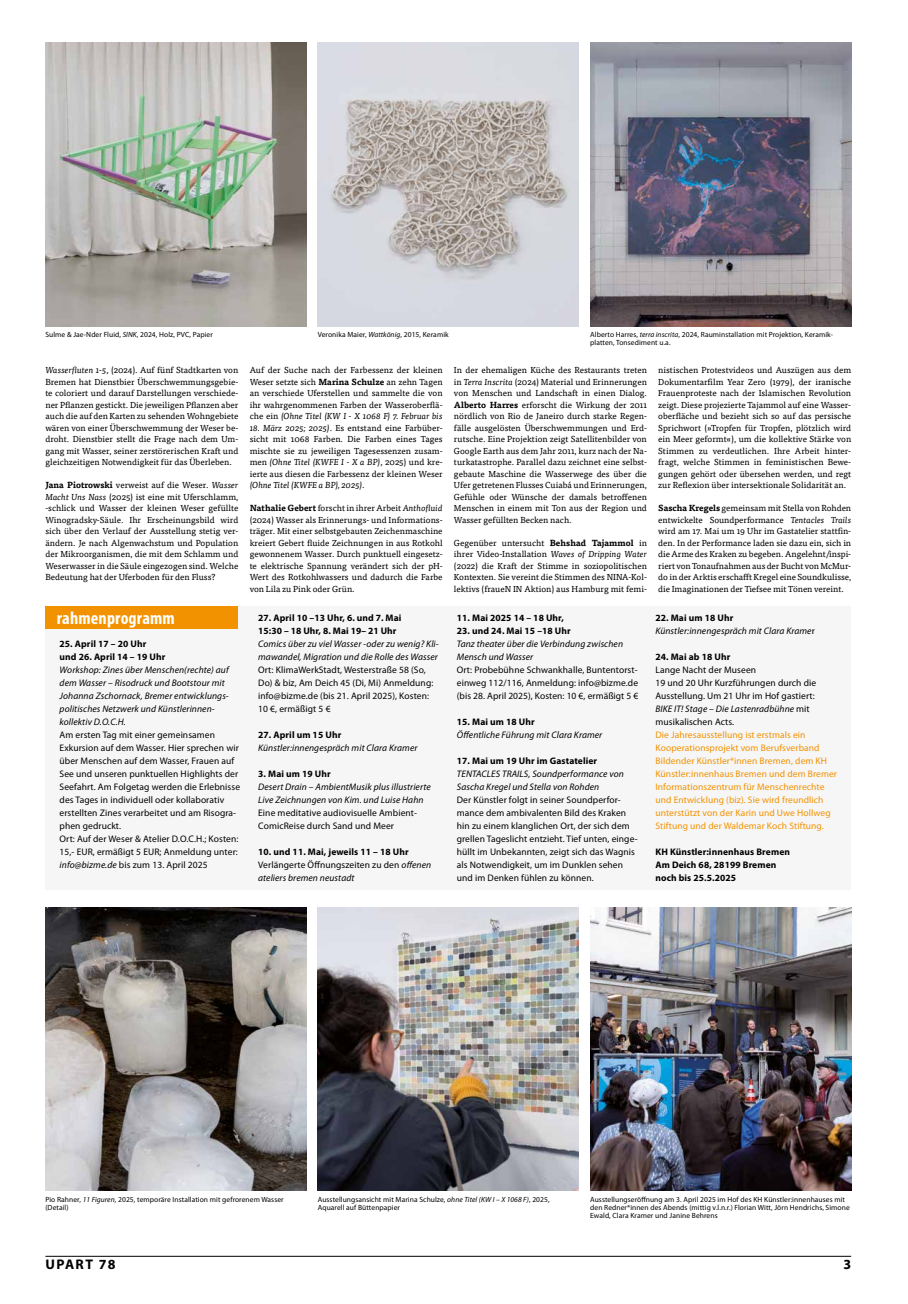
<style>
.page{position:relative;width:908px;height:1304px;background:#fff}
.page>*{position:absolute;margin:0;border:0;box-sizing:border-box;transform-origin:0 0}
.t1{font:700 condensed 18px "Myriad Pro";letter-spacing:.01em;color:#fff}
.t2{font:700 14px "Myriad Pro";letter-spacing:.1em;color:#000}
.t3{font:9.5px/13px "Myriad Pro";letter-spacing:.01em;color:#000}
.t4{font:italic 9.5px/13px "Myriad Pro";letter-spacing:.01em;color:#000}
.t5{font:9.5px/13px "Myriad Pro";letter-spacing:.01em;color:#f39200}
.t6{font:700 9.5px/13px "Myriad Pro";letter-spacing:.01em;color:#000}
.t7{font:8.7px/11.5px "Tisa Pro";color:#000;text-align:justify}
.t8{font:7.5px/8px "Myriad Pro";letter-spacing:.01em;color:#000}
.s1{font-style:italic}
.s2{font-weight:700}
.s3{font-weight:700;font-style:normal}
.s4{font-style:normal}
</style>
<div class="page">
<hr style="left:45px;top:1256px;width:805px;height:1px;background:#000">
<img style="left:317px;top:43px;width:261px;height:283px">
<img style="left:45px;top:43px;width:261px;height:283px">
<img style="left:590px;top:43px;width:260px;height:283px">
<img style="left:45px;top:907px;width:261px;height:284px">
<img style="left:590px;top:907px;width:260px;height:284px">
<img style="left:317px;top:907px;width:261px;height:284px">
<div style="left:45px;top:607px;width:805px;height:283px;background:#f6f6f6"></div>
<div style="left:45px;top:607px;width:193px;height:22px;background:#f39200"></div>
<p class="t8" style="left:45px;top:331px;width:169px">Sulme &amp; Jae-Nder Fluid, <span class="s1">SINK</span>, 2024, Holz, PVC, Papier</p>
<p class="t7" style="left:45px;top:364px;width:194px"><span class="s1">Wasserfluten 1-5</span>, (2024). Auf fünf Stadtkarten von Bremen hat Dienstbier Überschwemmungsgebie&shy;te coloriert und darauf Darstellungen verschiede&shy;ner Pflanzen gestickt. Die jeweiligen Pflanzen aber auch die auf den Karten zu sehenden Wohngebiete wären von einer Überschwemmung der Weser be&shy;droht. Dienstbier stellt die Frage nach dem Um&shy;gang mit Wasser, seiner zerstörerischen Kraft und gleichzeitigen Notwendigkeit für das Überleben.</p>
<p class="t7" style="left:45px;top:479px;width:194px"><span class="s2">Jana Piotrowski</span> verweist auf die Weser. <span class="s1">Wasser Macht Uns Nass</span> (2025) ist eine mit Uferschlamm, -schlick und Wasser der kleinen Weser gefüllte Winogradsky-Säule. Ihr Erscheinungsbild wird sich über den Verlauf der Ausstellung stetig ver&shy;ändern. Je nach Algenwachstum und Population der Mikroorganismen, die mit dem Schlamm und Weserwasser in die Säule eingezogen sind. Welche Bedeutung hat der Uferboden für den Fluss?</p>
<h1 class="t1" style="left:57px;top:606px;width:119px">rahmenprogramm</h1>
<p class="t6" style="left:60px;top:637px;width:107px">25. April 17 – 20 Uhr und 26. April 14 – 19 Uhr</p>
<p class="t4" style="left:60px;top:663px;width:171px">Workshop: Zines über Menschen(rechte) auf dem Wasser – Risodruck und Bootstour mit Johanna Zschornack, Bremer entwicklungs&shy;politisches Netzwerk und Künstlerinnen&shy;kollektiv D.O.C.H.</p>
<p class="t3" style="left:60px;top:728px;width:182px">Am ersten Tag mit einer gemeinsamen Exkursion auf dem Wasser. Hier sprechen wir über Menschen auf dem Wasser, Frauen auf See und unseren punktuellen Highlights der Seefahrt. Am Folgetag werden die Erlebnisse des Tages in individuell oder kollaborativ erstellten Zines verarbeitet und am Risogra&shy;phen gedruckt.<br>Ort: Auf der Weser &amp; Atelier D.O.C.H.; Kosten:<br>15,- EUR, ermäßigt 5 EUR; Anmeldung unter: <span class="s1">info@bizme.de</span> bis zum 13. April 2025</p>
<p class="t8" style="left:317px;top:331px;width:132px">Veronika Maier, <span class="s1">Wattkönig</span>, 2015, Keramik</p>
<p class="t8" style="left:590px;top:331px;width:244px">Alberto Harres, <span class="s1">terra inscrita</span>, 2024, Rauminstallation mit Projektion, Keramik&shy;platten, Tonsediment u.a.</p>
<p class="t7" style="left:249px;top:364px;width:194px">Auf der Suche nach der Farbessenz der kleinen Weser setzte sich <span class="s2">Marina Schulze</span> an zehn Tagen an verschiede Uferstellen und sammelte die von ihr wahrgenommenen Farben der Wasseroberflä&shy;che ein <span class="s1">(Ohne Titel (KW I - X 1068 F) 7. Februar bis</span></p>
<p class="t7" style="left:249px;top:422px;width:194px"><span class="s1">18. März 2025; 2025)</span>. Es entstand eine Farbüber&shy;sicht mit 1068 Farben. Die Farben eines Tages mischte sie zu jeweiligen Tagesessenzen zusam&shy;men <span class="s1">(Ohne Titel (KWFE I - X a BP)</span>, 2025) und kre&shy;ierte aus diesen die Farbessenz der kleinen Weser <span class="s1">(Ohne Titel (KWFE a BP), 2025)</span>.</p>
<p class="t7" style="left:249px;top:502px;width:194px"><span class="s2">Nathalie Gebert</span> forscht in ihrer Arbeit <span class="s1">Anthofluid </span>(2024) Wasser als Erinnerungs- und Informations&shy;träger. Mit einer selbstgebauten Zeichenmaschine kreiert Gebert fluide Zeichnungen in aus Rotkohl gewonnenem Wasser. Durch punktuell eingesetz&shy;te elektrische Spannung verändert sich der pH-Wert des Rotkohlwassers und dadurch die Farbe von Lila zu Pink oder Grün.</p>
<p class="t6" style="left:258px;top:611px;width:144px">27. April 10 –13 Uhr, 6. und 7. Mai<br>15:30 – 18 Uhr, 8. Mai 19– 21 Uhr</p>
<p class="t4" style="left:258px;top:637px;width:182px">Comics über zu viel Wasser -oder zu wenig? Kli&shy;mawandel, Migration und die Rolle des Wasser</p>
<p class="t3" style="left:258px;top:663px;width:177px">Ort: KlimaWerkStadt, Westerstraße 58 (So, Do) &amp; biz, Am Deich 45 (Di, Mi) Anmeldung: info@bizme.de (bis 21. April 2025), Kosten:<br>10 €, ermäßigt 5 €</p>
<p class="t6" style="left:258px;top:728px;width:84px">27. April um 15 Uhr</p>
<p class="t4" style="left:258px;top:741px;width:161px">Künstler:innengespräch mit Clara Kramer</p>
<p class="t6" style="left:258px;top:767px;width:74px">3. Mai um 19 Uhr</p>
<p class="t4" style="left:258px;top:780px;width:174px">Desert Drain – AmbientMusik plus illustrierte<br>Live Zeichnungen von Kim. und Luise Hahn</p>
<p class="t3" style="left:258px;top:806px;width:160px">Eine meditative audiovisuelle Ambient-<br>ComicReise durch Sand und Meer</p>
<p class="t3" style="left:258px;top:845px;width:174px"><span class="s2">10. und 11. Mai, jeweils 11 – 18 Uhr<br></span>Verlängerte Öffnungszeiten zu den <span class="s1">offenen ateliers bremen neustadt</span></p>
<p class="t7" style="left:454px;top:364px;width:194px">In der ehemaligen Küche des Restaurants treten in <span class="s1">Terra Inscrita</span> (2024) Material und Erinnerungen von Menschen und Landschaft in einen Dialog.<br><span class="s2">Alberto Harres</span> erforscht die Wirkung der 2011 nördlich von Rio de Janeiro durch starke Regen&shy;fälle ausgelösten Überschwemmungen und Erd&shy;rutsche. Eine Projektion zeigt Satellitenbilder von Google Earth aus dem Jahr 2011, kurz nach der Na&shy;turkatastrophe. Parallel dazu zeichnet eine selbst&shy;gebaute Maschine die Wasserwege des über die Ufer getretenen Flusses Cuiabá und Erinnerungen, Gefühle oder Wünsche der damals betroffenen Menschen in einem mit Ton aus der Region und Wasser gefüllten Becken nach.</p>
<p class="t7" style="left:454px;top:537px;width:194px">Gegenüber untersucht <span class="s2">Behshad Tajammol</span> in ihrer Video-Installation <span class="s1">Waves of Dripping Water </span>(2022) die Kraft der Stimme in soziopolitischen Kontexten. Sie vereint die Stimmen des NINA-Kol&shy;lektivs (fraueN IN Aktion) aus Hamburg mit femi-</p>
<p class="t6" style="left:456px;top:611px;width:108px">11. Mai 2025 14 – 18 Uhr,</p>
<p class="t6" style="left:456px;top:624px;width:115px">23. und 24. Mai 15 –18 Uhr</p>
<p class="t4" style="left:456px;top:637px;width:168px">Tanz theater über die Verbindung zwischen<br>Mensch und Wasser</p>
<p class="t3" style="left:456px;top:663px;width:183px;text-align:justify">Ort: Probebühne Schwankhalle, Buntentorst&shy;einweg 112/116, Anmeldung: info@bizme.de (bis 28. April 2025), Kosten: 10 €, ermäßigt 5 €</p>
<p class="t6" style="left:456px;top:715px;width:79px">15. Mai um 18 Uhr</p>
<p class="t4" style="left:456px;top:728px;width:147px">Öffentliche Führung mit Clara Kramer</p>
<p class="t6" style="left:456px;top:754px;width:142px">17. Mai um 19 Uhr im Gastatelier</p>
<p class="t4" style="left:456px;top:767px;width:168px">TENTACLES TRAILS, Soundperformance von<br>Sascha Kregel und Stella von Rohden</p>
<p class="t3" style="left:456px;top:793px;width:182px">Der Künstler folgt in seiner Soundperfor&shy;mance dem ambivalenten Bild des Kraken hin zu einem klanglichen Ort, der sich dem grellen Tageslicht entzieht. Tief unten, einge&shy;hüllt im Unbekannten, zeigt sich das Wagnis als Notwendigkeit, um im Dunklen sehen und im Denken fühlen zu können.</p>
<p class="t7" style="left:658px;top:364px;width:194px">nistischen Protestvideos und Auszügen aus dem Dokumentarfilm Year Zero (1979), der iranische Frauenproteste nach der Islamischen Revolution zeigt. Diese projezierte Tajammol auf eine Wasser&shy;oberfläche und bezieht sich so auf das persische Sprichwort (»Tropfen für Tropfen, plötzlich wird ein Meer geformt«), um die kollektive Stärke von Stimmen zu verdeutlichen. Ihre Arbeit hinter&shy;fragt, welche Stimmen in feministischen Bewe&shy;gungen gehört oder übersehen werden, und regt zur Reflexion über intersektionale Solidarität an.</p>
<p class="t7" style="left:658px;top:502px;width:194px"><span class="s2">Sascha Kregels</span> gemeinsam mit Stella von Rohden entwickelte Soundperformance <span class="s1">Tentacles Trails </span>wird am 17. Mai um 19 Uhr im Gastatelier stattfin&shy;den. In der Performance laden sie dazu ein, sich in die Arme des Kraken zu begeben. Angelehnt/inspi&shy;riert von Tonaufnahmen aus der Bucht von McMur&shy;do in der Arktis erschafft Kregel eine Soundkulisse, die Imaginationen der Tiefsee mit Tönen vereint.</p>
<p class="t4" style="left:655px;top:611px;width:161px"><span class="s3">22. Mai um 18 Uhr<br></span>Künstler:innengespräch mit Clara Krame<span class="s4">r</span></p>
<p class="t6" style="left:655px;top:650px;width:76px">24. Mai ab 18 Uhr</p>
<p class="t3" style="left:655px;top:663px;width:162px">Lange Nacht der Museen<br>19 und 20 Uhr Kurzführungen durch die<br>Ausstellung. Um 21 Uhr im Hof gastiert:<br><span class="s1">BIKE IT! Stage – Die Lastenradbühne</span> mit musikalischen Acts.</p>
<p class="t5" style="left:655px;top:728px;width:183px">Die Jahresausstellung ist erstmals ein Kooperationsprojekt vom Berufsverband Bildender Künstler*innen Bremen, dem KH Künstler:innenhaus Bremen und dem Bremer Informationszentrum für Menschenrechte und Entwicklung (biz). Sie wird freundlich unterstützt von der Karin und Uwe Hollweg Stiftung und der Waldemar Koch Stiftung.</p>
<p class="t6" style="left:655px;top:845px;width:136px">KH Künstler:innenhaus Bremen<br>Am Deich 68, 28199 Bremen noch bis 25.5.2025</p>
<p class="t8" style="left:45px;top:1195px;width:240px">Pio Rahner, <span class="s1">11 Figuren</span>, 2025, temporäre Installation mit gefrorenem Wasser (Detail)</p>
<p class="t8" style="left:317px;top:1195px;width:233px">Ausstellungsansicht mit Marina Schulze, <span class="s1">ohne Titel (KW I – X 1068 F)</span>, 2025,<br>Aquarell auf Büttenpapier</p>
<p class="t8" style="left:590px;top:1195px;width:261px">Ausstellungseröffnung am 3. April 2025 im Hof des KH Künstler:innenhauses mit den Redner*innen des Abends (mittig v.l.n.r.) Florian Witt, Jörn Hendrichs, Simone<br>Ewald, Clara Kramer und Janine Behrens</p>
<h2 class="t2" style="left:45px;top:1255px;width:72px">UPART 78</h2>
<h2 class="t2" style="left:843px;top:1255px;width:9px">3</h2>
</div>
